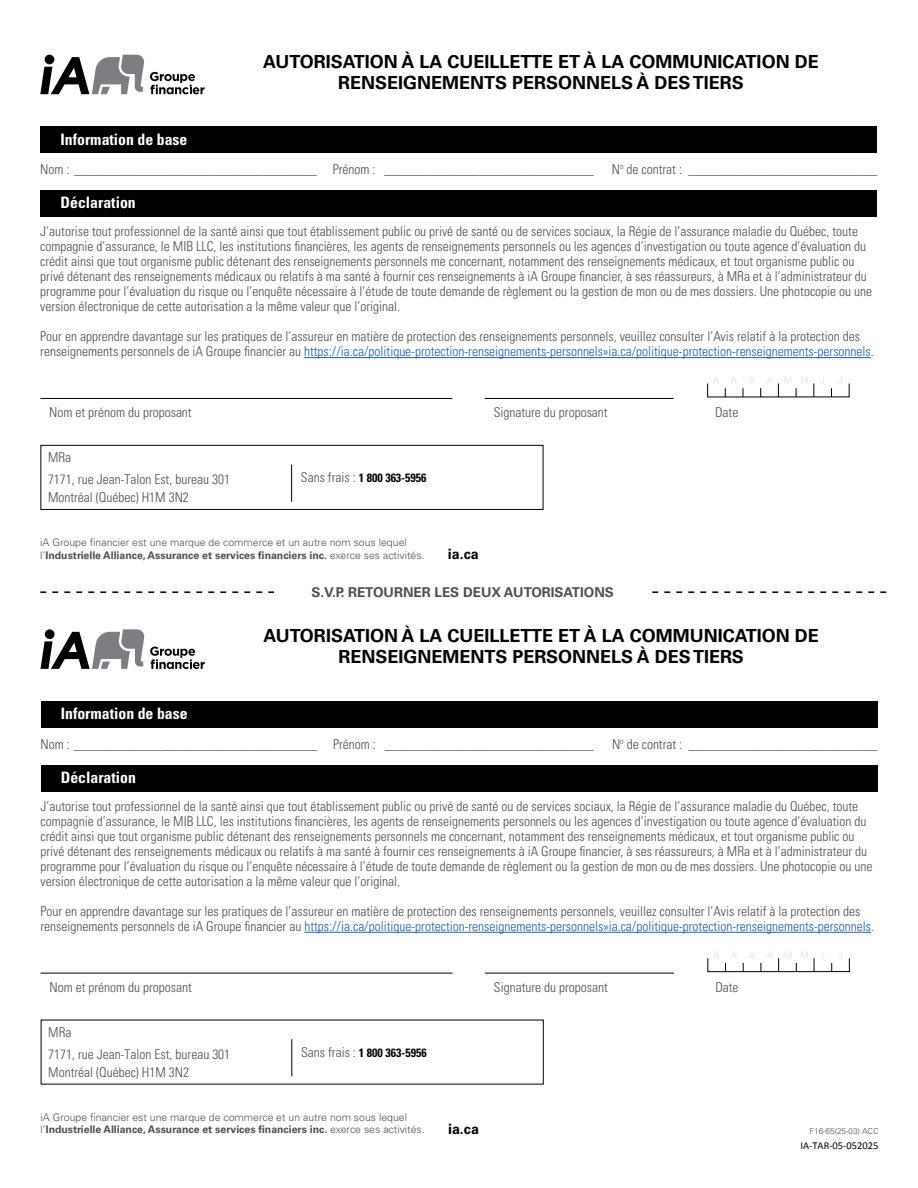
<style>
.page{position:relative;width:918px;height:1188px;background:#fff}
.page>*{position:absolute;margin:0;border:0;box-sizing:border-box;transform-origin:0 0}
.t1{font:700 18px/21px "Univers LT Pro 65";color:#000;text-align:center}
.t2{font:700 condensed 15.75px "Univers LT Pro";color:#fff}
.t3{font:700 14.25px "Univers LT Pro 65";color:#000}
.t4{font:300 condensed 13.5px/15px "Univers LT Pro";color:#4d4d4f}
.t5{font:700 13.5px "Univers LT Pro 65";color:#4d4d4f}
.t6{font:700 condensed 12px "Univers LT Pro";color:#000}
.t7{font:700 10.5px "Univers LT Pro 65";color:#4d4d4f}
.t8{font:300 10.5px "Univers LT Pro 45";color:#4d4d4f}
.t9{font:10.5px "Calibri";color:#000}
.t10{font:300 8.25px "Univers LT Pro 45";color:#4d4d4f}
.s1{color:#215e9e}
.s2{font-weight:300;font-size:13.5px;color:#4d4d4f}
.s3{font-family:"Univers LT Pro 45";font-weight:300}
</style>
<div class="page">
<div style="left:40px;top:126px;width:837px;height:27px;background:#000"></div>
<div style="left:40px;top:190px;width:837px;height:27px;background:#000"></div>
<hr style="left:304px;top:357px;width:567px;height:1px;background:#215e9e">
<hr style="left:40px;top:398px;width:412px;height:1px;background:#000">
<hr style="left:485px;top:398px;width:189px;height:1px;background:#000">
<div style="left:707px;top:383px;width:142px;height:14px;border:1px solid #000"></div>
<svg style="left:713px;top:377px;width:129px;height:20px"></svg>
<div style="left:40px;top:445px;width:503px;height:65px;border:1px solid #000"></div>
<hr style="left:291px;top:465px;width:1px;height:37px;background:#000">
<svg style="left:40px;top:591px;width:846px;height:2px"></svg>
<div style="left:274px;top:587px;width:377px;height:10px;background:#fff"></div>
<div style="left:41px;top:701px;width:837px;height:26px;background:#000"></div>
<div style="left:41px;top:765px;width:837px;height:26px;background:#000"></div>
<hr style="left:304px;top:932px;width:567px;height:1px;background:#215e9e">
<hr style="left:41px;top:973px;width:412px;height:1px;background:#000">
<hr style="left:485px;top:973px;width:189px;height:1px;background:#000">
<div style="left:708px;top:958px;width:142px;height:14px;border:1px solid #000"></div>
<svg style="left:713px;top:952px;width:129px;height:20px"></svg>
<hr style="left:291px;top:1039px;width:1px;height:37px;background:#000">
<svg style="left:40px;top:55px;width:104px;height:39px"></svg>
<svg style="left:150px;top:72px;width:55px;height:22px"></svg>
<svg style="left:41px;top:629px;width:103px;height:40px"></svg>
<svg style="left:150px;top:647px;width:55px;height:22px"></svg>
<h1 class="t1" style="left:263px;top:50px;width:557px">AUTORISATION À LA CUEILLETTE ET À LA COMMUNICATION DE<br>RENSEIGNEMENTS PERSONNELS À DES TIERS</h1>
<h2 class="t2" style="left:61px;top:129px;width:128px">Information de base</h2>
<p class="t4" style="left:40px;top:161px;width:555px">Nom : ____________________________________ Prénom : _______________________________</p>
<p class="t4" style="left:612px;top:161px;width:72px">N<sup>o</sup> de contrat :</p>
<h2 class="t2" style="left:61px;top:193px;width:77px">Déclaration</h2>
<p class="t4" style="left:40px;top:223px;width:833px">J’autorise tout professionnel de la santé ainsi que tout établissement public ou privé de santé ou de services sociaux, la Régie de l’assurance maladie du Québec, toute compagnie d’assurance, le MIB LLC, les institutions financières, les agents de renseignements personnels ou les agences d’investigation ou toute agence d’évaluation du crédit ainsi que tout organisme public détenant des renseignements personnels me concernant, notamment des renseignements médicaux, et tout organisme public ou privé détenant des renseignements médicaux ou relatifs à ma santé à fournir ces renseignements à iA Groupe financier, à ses réassureurs, à MRa et à l’administrateur du programme pour l’évaluation du risque ou l’enquête nécessaire à l’étude de toute demande de règlement ou la gestion de mon ou de mes dossiers. Une photocopie ou une version électronique de cette autorisation a la même valeur que l’original.</p>
<p class="t4" style="left:40px;top:328px;width:835px">Pour en apprendre davantage sur les pratiques de l’assureur en matière de protection des renseignements personnels, veuillez consulter l’Avis relatif à la protection des renseignements personnels de iA Groupe financier au <span class="s1">https://ia.ca/politique-protection-renseignements-personnels»ia.ca/politique-protection-renseignements-personnels</span>.</p>
<p class="t4" style="left:49px;top:404px;width:144px">Nom et prénom du proposant</p>
<p class="t4" style="left:494px;top:404px;width:115px">Signature du proposant</p>
<p class="t4" style="left:715px;top:404px;width:25px">Date</p>
<p class="t4" style="left:48px;top:446px;width:184px;line-height:21.9px">MRa<br>7171, rue Jean-Talon Est, bureau 301</p>
<p class="t4" style="left:48px;top:489px;width:142px">Montréal (Québec) H1M 3N2</p>
<p class="t6" style="left:301px;top:471px;width:127px"><span class="s2">Sans frais :</span> 1 800 363-5956</p>
<p class="t8" style="left:40px;top:535px;width:368px">iA Groupe financier est une marque de commerce et un autre nom sous lequel</p>
<p class="t7" style="left:40px;top:547px;width:386px"><span class="s3">l’</span>Industrielle Alliance, Assurance et services financiers inc. <span class="s3">exerce ses activités.</span></p>
<p class="t3" style="left:448px;top:544px;width:32px">ia.ca</p>
<p class="t5" style="left:312px;top:583px;width:304px">S.V.P. RETOURNER LES DEUX AUTORISATIONS</p>
<h1 class="t1" style="left:263px;top:625px;width:557px">AUTORISATION À LA CUEILLETTE ET À LA COMMUNICATION DE<br>RENSEIGNEMENTS PERSONNELS À DES TIERS</h1>
<p class="t2" style="left:61px;top:704px;width:128px">Information de base</p>
<p class="t4" style="left:41px;top:736px;width:555px">Nom : ____________________________________ Prénom : _______________________________</p>
<p class="t4" style="left:612px;top:736px;width:72px">N<sup>o</sup> de contrat :</p>
<p class="t2" style="left:61px;top:768px;width:77px">Déclaration</p>
<p class="t4" style="left:41px;top:798px;width:833px">J’autorise tout professionnel de la santé ainsi que tout établissement public ou privé de santé ou de services sociaux, la Régie de l’assurance maladie du Québec, toute compagnie d’assurance, le MIB LLC, les institutions financières, les agents de renseignements personnels ou les agences d’investigation ou toute agence d’évaluation du crédit ainsi que tout organisme public détenant des renseignements personnels me concernant, notamment des renseignements médicaux, et tout organisme public ou privé détenant des renseignements médicaux ou relatifs à ma santé à fournir ces renseignements à iA Groupe financier, à ses réassureurs, à MRa et à l’administrateur du programme pour l’évaluation du risque ou l’enquête nécessaire à l’étude de toute demande de règlement ou la gestion de mon ou de mes dossiers. Une photocopie ou une version électronique de cette autorisation a la même valeur que l’original.</p>
<p class="t4" style="left:41px;top:903px;width:835px">Pour en apprendre davantage sur les pratiques de l’assureur en matière de protection des renseignements personnels, veuillez consulter l’Avis relatif à la protection des renseignements personnels de iA Groupe financier au <span class="s1">https://ia.ca/politique-protection-renseignements-personnels»ia.ca/politique-protection-renseignements-personnels</span>.</p>
<p class="t4" style="left:50px;top:979px;width:144px">Nom et prénom du proposant</p>
<p class="t4" style="left:494px;top:979px;width:115px">Signature du proposant</p>
<p class="t4" style="left:715px;top:979px;width:25px">Date</p>
<p class="t4" style="left:48px;top:1021px;width:184px;line-height:21.9px">MRa<br>7171, rue Jean-Talon Est, bureau 301</p>
<p class="t4" style="left:48px;top:1064px;width:142px">Montréal (Québec) H1M 3N2</p>
<p class="t6" style="left:301px;top:1045px;width:127px"><span class="s2">Sans frais :</span> 1 800 363-5956</p>
<p class="t8" style="left:40px;top:1110px;width:368px">iA Groupe financier est une marque de commerce et un autre nom sous lequel</p>
<p class="t7" style="left:40px;top:1122px;width:386px"><span class="s3">l’</span>Industrielle Alliance, Assurance et services financiers inc. <span class="s3">exerce ses activités.</span></p>
<p class="t3" style="left:448px;top:1119px;width:32px">ia.ca</p>
<p class="t10" style="left:810px;top:1126px;width:71px">F16-65(25-03) ACC</p>
<p class="t9" style="left:801px;top:1139px;width:79px">IA-TAR-05-052025</p>
</div>
